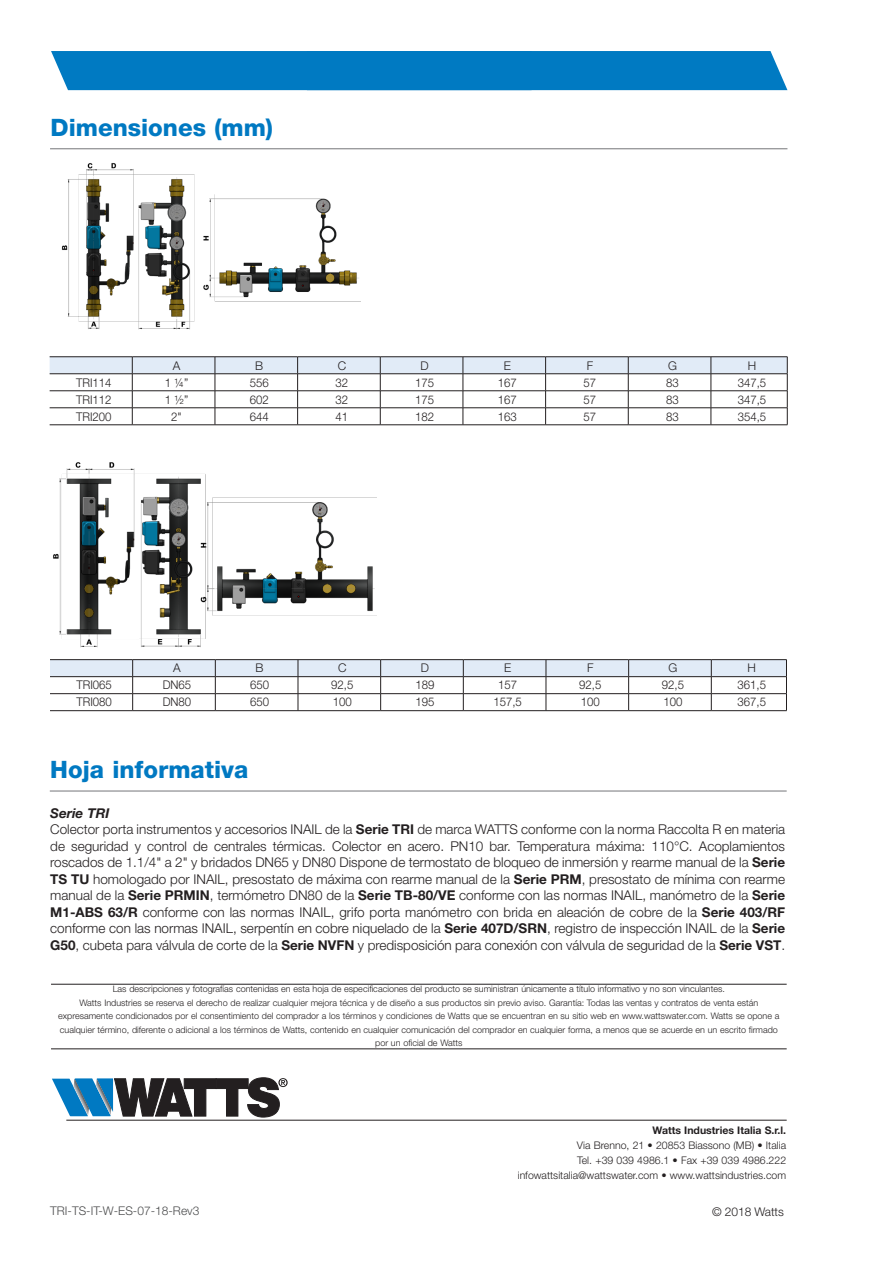
<style>
.page{position:relative;width:893px;height:1263px;background:#fff}
.page>*{position:absolute;margin:0;border:0;box-sizing:border-box;transform-origin:0 0}
.Normale{font:800 24px "Helvetica Neue LT Std";color:#0079c2}
.Normale-2{font:300 13.5px/16.5px "Helvetica Neue LT Std";color:#231f20;text-align:justify}
.Normale-3{font:italic 700 13.5px "Helvetica Neue LT Std";color:#231f20}
.tekst{font:300 12px "Helvetica Neue LT Std";color:#231f20;scale:.95 1}
.tekst-2{font:300 12px "Helvetica Neue LT Std";color:#231f20}
.t1{font:300 12px "Helvetica Neue LT Std";color:#4b4c4d}
.t2{font:300 10.5px "Helvetica Neue LT Std";color:#231f20}
.t3{font:700 10.5px "Helvetica Neue LT Std";color:#231f20}
.testo{font:300 9px/13.5px "Helvetica Neue LT Std";color:#231f20;text-align:center}
.s1{font-weight:700}
</style>
<div class="page">
<hr style="left:66px;top:1120px;width:721px;height:1px;background:#231f20">
<svg style="left:52px;top:1078px;width:236px;height:39px"></svg>
<hr style="left:51px;top:984px;width:736px;height:1px;background:#231f20">
<hr style="left:51px;top:1048px;width:736px;height:1px;background:#231f20">
<div style="left:51px;top:51px;width:736px;height:39px;background:#007ac2"></div>
<img style="left:61px;top:163px;width:299px;height:167px">
<img style="left:53px;top:462px;width:323px;height:186px">
<hr style="left:50px;top:356px;width:82px;height:1px;background:#231f20">
<hr style="left:132px;top:356px;width:83px;height:1px;background:#231f20">
<hr style="left:215px;top:356px;width:83px;height:1px;background:#231f20">
<hr style="left:298px;top:356px;width:82px;height:1px;background:#231f20">
<hr style="left:380px;top:356px;width:83px;height:1px;background:#231f20">
<hr style="left:463px;top:356px;width:83px;height:1px;background:#231f20">
<hr style="left:546px;top:356px;width:82px;height:1px;background:#231f20">
<hr style="left:628px;top:356px;width:83px;height:1px;background:#231f20">
<hr style="left:711px;top:356px;width:76px;height:1px;background:#231f20">
<svg style="left:50px;top:357px;width:738px;height:68px"></svg>
<hr style="left:50px;top:659px;width:83px;height:1px;background:#231f20">
<hr style="left:133px;top:659px;width:82px;height:1px;background:#231f20">
<hr style="left:215px;top:659px;width:83px;height:1px;background:#231f20">
<hr style="left:298px;top:659px;width:83px;height:1px;background:#231f20">
<hr style="left:381px;top:659px;width:82px;height:1px;background:#231f20">
<hr style="left:463px;top:659px;width:83px;height:1px;background:#231f20">
<hr style="left:546px;top:659px;width:83px;height:1px;background:#231f20">
<hr style="left:629px;top:659px;width:82px;height:1px;background:#231f20">
<hr style="left:711px;top:659px;width:76px;height:1px;background:#231f20">
<hr style="left:50px;top:710px;width:83px;height:1px;background:#231f20">
<hr style="left:133px;top:710px;width:82px;height:1px;background:#231f20">
<hr style="left:215px;top:710px;width:83px;height:1px;background:#231f20">
<hr style="left:298px;top:710px;width:83px;height:1px;background:#231f20">
<hr style="left:381px;top:710px;width:82px;height:1px;background:#231f20">
<hr style="left:463px;top:710px;width:83px;height:1px;background:#231f20">
<hr style="left:546px;top:710px;width:83px;height:1px;background:#231f20">
<hr style="left:629px;top:710px;width:82px;height:1px;background:#231f20">
<hr style="left:711px;top:710px;width:76px;height:1px;background:#231f20">
<svg style="left:50px;top:660px;width:737px;height:50px"></svg>
<hr style="left:50px;top:148px;width:737px;height:1px;background:#757679">
<hr style="left:50px;top:791px;width:737px;height:1px;background:#757679">
<p class="Normale" style="left:51px;top:113px;width:224px">Dimensiones (mm)</p>
<p class="tekst-2" style="left:173px;top:358px;width:9px">A</p>
<p class="tekst-2" style="left:255px;top:358px;width:10px">B</p>
<p class="tekst-2" style="left:338px;top:358px;width:10px">C</p>
<p class="tekst-2" style="left:420px;top:358px;width:10px">D</p>
<p class="tekst-2" style="left:504px;top:358px;width:9px">E</p>
<p class="tekst-2" style="left:587px;top:358px;width:8px">F</p>
<p class="tekst-2" style="left:668px;top:358px;width:10px">G</p>
<p class="tekst-2" style="left:748px;top:358px;width:10px">H</p>
<p class="tekst" style="left:76px;top:375px;width:39px">TRI114</p>
<p class="tekst" style="left:165px;top:375px;width:26px">1 ¼”</p>
<p class="tekst" style="left:250px;top:375px;width:22px">556</p>
<p class="tekst" style="left:336px;top:375px;width:15px">32</p>
<p class="tekst" style="left:415px;top:375px;width:22px">175</p>
<p class="tekst" style="left:498px;top:375px;width:22px">167</p>
<p class="tekst" style="left:583px;top:375px;width:15px">57</p>
<p class="tekst" style="left:666px;top:375px;width:15px">83</p>
<p class="tekst" style="left:738px;top:375px;width:32px">347,5</p>
<p class="tekst" style="left:76px;top:392px;width:39px">TRI112</p>
<p class="tekst" style="left:165px;top:392px;width:26px">1 ½”</p>
<p class="tekst" style="left:250px;top:392px;width:22px">602</p>
<p class="tekst" style="left:336px;top:392px;width:15px">32</p>
<p class="tekst" style="left:415px;top:392px;width:22px">175</p>
<p class="tekst" style="left:498px;top:392px;width:22px">167</p>
<p class="tekst" style="left:583px;top:392px;width:15px">57</p>
<p class="tekst" style="left:666px;top:392px;width:15px">83</p>
<p class="tekst" style="left:738px;top:392px;width:32px">347,5</p>
<p class="tekst" style="left:76px;top:409px;width:39px">TRI200</p>
<p class="tekst" style="left:171px;top:409px;width:13px">2"</p>
<p class="tekst" style="left:250px;top:409px;width:22px">644</p>
<p class="tekst" style="left:336px;top:409px;width:15px">41</p>
<p class="tekst" style="left:415px;top:409px;width:22px">182</p>
<p class="tekst" style="left:498px;top:409px;width:22px">163</p>
<p class="tekst" style="left:583px;top:409px;width:15px">57</p>
<p class="tekst" style="left:666px;top:409px;width:15px">83</p>
<p class="tekst" style="left:738px;top:409px;width:32px">354,5</p>
<p class="tekst-2" style="left:173px;top:661px;width:9px">A</p>
<p class="tekst-2" style="left:256px;top:661px;width:10px">B</p>
<p class="tekst-2" style="left:338px;top:661px;width:10px">C</p>
<p class="tekst-2" style="left:421px;top:661px;width:10px">D</p>
<p class="tekst-2" style="left:504px;top:661px;width:9px">E</p>
<p class="tekst-2" style="left:587px;top:661px;width:8px">F</p>
<p class="tekst-2" style="left:668px;top:661px;width:10px">G</p>
<p class="tekst-2" style="left:748px;top:661px;width:10px">H</p>
<p class="tekst" style="left:76px;top:678px;width:39px">TRI065</p>
<p class="tekst" style="left:163px;top:678px;width:32px">DN65</p>
<p class="tekst" style="left:250px;top:678px;width:22px">650</p>
<p class="tekst" style="left:331px;top:678px;width:25px">92,5</p>
<p class="tekst" style="left:415px;top:678px;width:22px">189</p>
<p class="tekst" style="left:498px;top:678px;width:22px">157</p>
<p class="tekst" style="left:579px;top:678px;width:25px">92,5</p>
<p class="tekst" style="left:662px;top:678px;width:25px">92,5</p>
<p class="tekst" style="left:738px;top:678px;width:32px">361,5</p>
<p class="tekst" style="left:76px;top:695px;width:39px">TRI080</p>
<p class="tekst" style="left:163px;top:695px;width:32px">DN80</p>
<p class="tekst" style="left:250px;top:695px;width:22px">650</p>
<p class="tekst" style="left:333px;top:695px;width:22px">100</p>
<p class="tekst" style="left:415px;top:695px;width:22px">195</p>
<p class="tekst" style="left:493px;top:695px;width:32px">157,5</p>
<p class="tekst" style="left:581px;top:695px;width:22px">100</p>
<p class="tekst" style="left:663px;top:695px;width:22px">100</p>
<p class="tekst" style="left:738px;top:695px;width:32px">367,5</p>
<p class="Normale" style="left:50px;top:756px;width:200px">Hoja informativa</p>
<p class="Normale-3" style="left:50px;top:804px;width:61px">Serie TRI</p>
<p class="Normale-2" style="left:50px;top:821px;width:736px">Colector porta instrumentos y accesorios INAIL de la <span class="s1">Serie TRI</span> de marca WATTS conforme con la norma Raccolta R en materia de seguridad y control de centrales térmicas. Colector en acero. PN10 bar. Temperatura máxima: 110°C. Acoplamientos roscados de 1.1/4" a 2" y bridados DN65 y DN80 Dispone de termostato de bloqueo de inmersión y rearme manual de la <span class="s1">Serie TS TU</span> homologado por INAIL, presostato de máxima con rearme manual de la <span class="s1">Serie PRM</span>, presostato de mínima con rearme manual de la <span class="s1">Serie PRMIN</span>, termómetro DN80 de la <span class="s1">Serie TB-80/VE</span> conforme con las normas INAIL, manómetro de la <span class="s1">Serie M1-ABS 63/R</span> conforme con las normas INAIL, grifo porta manómetro con brida en aleación de cobre de la <span class="s1">Serie 403/RF </span>conforme con las normas INAIL, serpentín en cobre niquelado de la <span class="s1">Serie 407D/SRN</span>, registro de inspección INAIL de la <span class="s1">Serie G50</span>, cubeta para válvula de corte de la <span class="s1">Serie NVFN</span> y predisposición para conexión con válvula de seguridad de la <span class="s1">Serie VST</span>.</p>
<p class="testo" style="left:113px;top:982px;width:614px">Las descripciones y fotografías contenidas en esta hoja de especificaciones del producto se suministran únicamente a título informativo y no son vinculantes.</p>
<p class="testo" style="left:58px;top:996px;width:723px">Watts Industries se reserva el derecho de realizar cualquier mejora técnica y de diseño a sus productos sin previo aviso. Garantía: Todas las ventas y contratos de venta están expresamente condicionados por el consentimiento del comprador a los términos y condiciones de Watts que se encuentran en su sitio web en www.wattswater.com. Watts se opone a cualquier término, diferente o adicional a los términos de Watts, contenido en cualquier comunicación del comprador en cualquier forma, a menos que se acuerde en un escrito firmado por un oficial de Watts</p>
<p class="t1" style="left:50px;top:1203px;width:151px">TRI-TS-IT-W-ES-07-18-Rev3</p>
<p class="t3" style="left:652px;top:1124px;width:135px">Watts Industries Italia S.r.l.</p>
<p class="t2" style="left:577px;top:1139px;width:211px">Via Brenno, 21 • 20853 Biassono (MB) • Italia</p>
<p class="t2" style="left:577px;top:1154px;width:210px">Tel. +39 039 4986.1 • Fax +39 039 4986.222</p>
<p class="t2" style="left:518px;top:1169px;width:270px">infowattsitalia@wattswater.com • www.wattsindustries.com</p>
<p class="tekst-2" style="left:712px;top:1204px;width:73px">© 2018 Watts</p>
</div>
